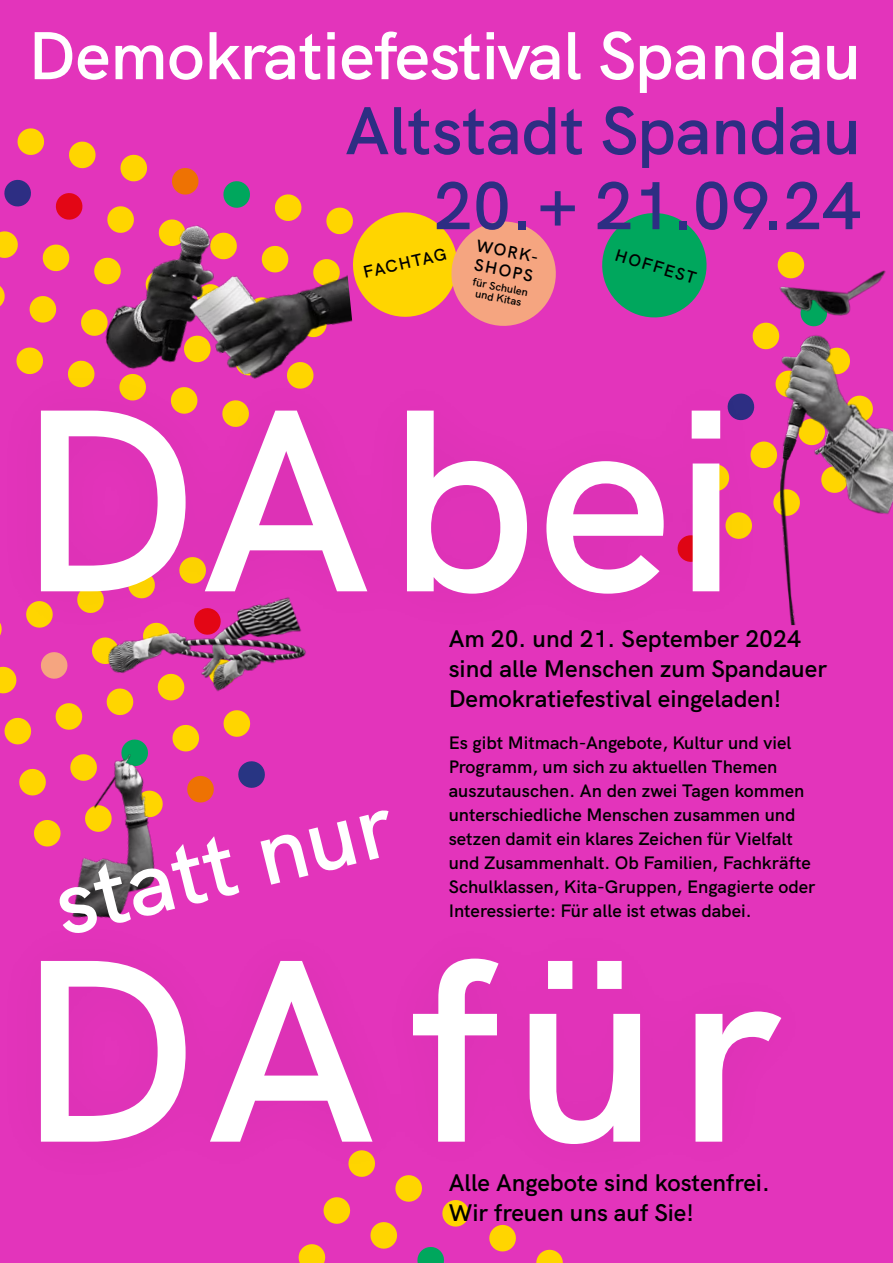
<style>
.page{position:relative;width:893px;height:1263px;background:#e334bb}
.page>*{position:absolute;margin:0;border:0;box-sizing:border-box;transform-origin:0 0}
.t1{font:600 259.2px "HK Grotesk";letter-spacing:.045em;color:#fff}
.t2{font:600 90px "HK Grotesk";color:#fff}
.t3{font:600 67.5px "HK Grotesk";letter-spacing:-.005em;color:#2d2e83}
.t4{font:600 67.5px "HK Grotesk";letter-spacing:-.005em;color:#fff}
.t5{font:600 24px/30px "HK Grotesk";color:#000}
.t6{font:600 18px/24px "HK Grotesk";color:#000}
.t7{font:600 16.95px/19.2px "HK Grotesk";color:#000}
.t8{font:600 10.95px/10.9px "HK Grotesk";color:#000;text-align:center}
</style>
<div class="page">
<svg style="left:536px;top:1249px;width:27px;height:14px"></svg>
<svg style="left:489px;top:1224px;width:27px;height:28px"></svg>
<svg style="left:417px;top:1247px;width:27px;height:16px"></svg>
<svg style="left:442px;top:1200px;width:27px;height:27px"></svg>
<svg style="left:370px;top:1222px;width:28px;height:27px"></svg>
<svg style="left:398px;top:1196px;width:22px;height:6px"></svg>
<svg style="left:298px;top:1244px;width:28px;height:19px"></svg>
<svg style="left:323px;top:1197px;width:28px;height:27px"></svg>
<svg style="left:752px;top:330px;width:2px;height:12px"></svg>
<svg style="left:92px;top:646px;width:4px;height:14px"></svg>
<svg style="left:40px;top:652px;width:28px;height:27px"></svg>
<svg style="left:0;top:666px;width:17px;height:28px"></svg>
<svg style="left:109px;top:710px;width:22px;height:6px"></svg>
<svg style="left:55px;top:703px;width:28px;height:27px"></svg>
<svg style="left:4px;top:717px;width:28px;height:25px"></svg>
<svg style="left:223px;top:710px;width:28px;height:27px"></svg>
<svg style="left:172px;top:724px;width:28px;height:18px"></svg>
<svg style="left:127px;top:739px;width:16px;height:3px"></svg>
<svg style="left:238px;top:761px;width:27px;height:27px"></svg>
<svg style="left:207px;top:777px;width:7px;height:24px"></svg>
<img style="left:10px;top:742px;width:197px;height:164px">
<img style="left:96px;top:646px;width:210px;height:64px">
<img style="left:754px;top:251px;width:139px;height:374px">
<svg style="left:602px;top:213px;width:105px;height:105px"></svg>
<svg style="left:0;top:128px;width:556px;height:229px"></svg>
<div style="left:0;top:357px;width:774px;height:289px;background:#000;opacity:.05"></div>
<h3 class="t4" style="left:28px;top:3px;width:834px">Demokratiefestival Spandau</h3>
<h3 class="t3" style="left:345px;top:78px;width:517px">Altstadt Spandau</h3>
<h3 class="t3" style="left:434px;top:153px;width:429px">20. + 21.09.24</h3>
<p class="t7" style="left:479px;top:234px;width:66px;rotate:11deg">WORK-<br>SHOPS</p>
<p class="t8" style="left:474px;top:275px;width:58px;rotate:11deg">für Schulen und Kitas</p>
<p class="t7" style="left:361px;top:261px;width:86px;rotate:-13deg">FACHTAG</p>
<p class="t7" style="left:619px;top:243px;width:85px;rotate:17deg">HOFFEST</p>
<h1 class="t1" style="left:16px;top:299px;width:725px">DAbei</h1>
<h2 class="t2" style="left:39px;top:838px;width:347px;rotate:-14deg">statt nur</h2>
<h3 class="t5" style="left:449px;top:621px;width:380px">Am 20. und 21. September 2024 sind alle Menschen zum Spandauer<br>Demokratiefestival eingeladen!</h3>
<p class="t6" style="left:449px;top:729px;width:368px">Es gibt Mitmach-Angebote, Kultur und viel Programm, um sich zu aktuellen Themen auszutauschen. An den zwei Tagen kommen unterschiedliche Menschen zusammen und setzen damit ein klares Zeichen für Vielfalt und Zusammenhalt. Ob Familien, Fachkräfte Schulklassen, Kita-Gruppen, Engagierte oder Interessierte: Für alle ist etwas dabei.</p>
<h1 class="t1" style="left:16px;top:850px;width:766px">DAfür</h1>
<h3 class="t5" style="left:449px;top:1166px;width:323px">Alle Angebote sind kostenfrei.<br>Wir freuen uns auf Sie!</h3>
</div>
